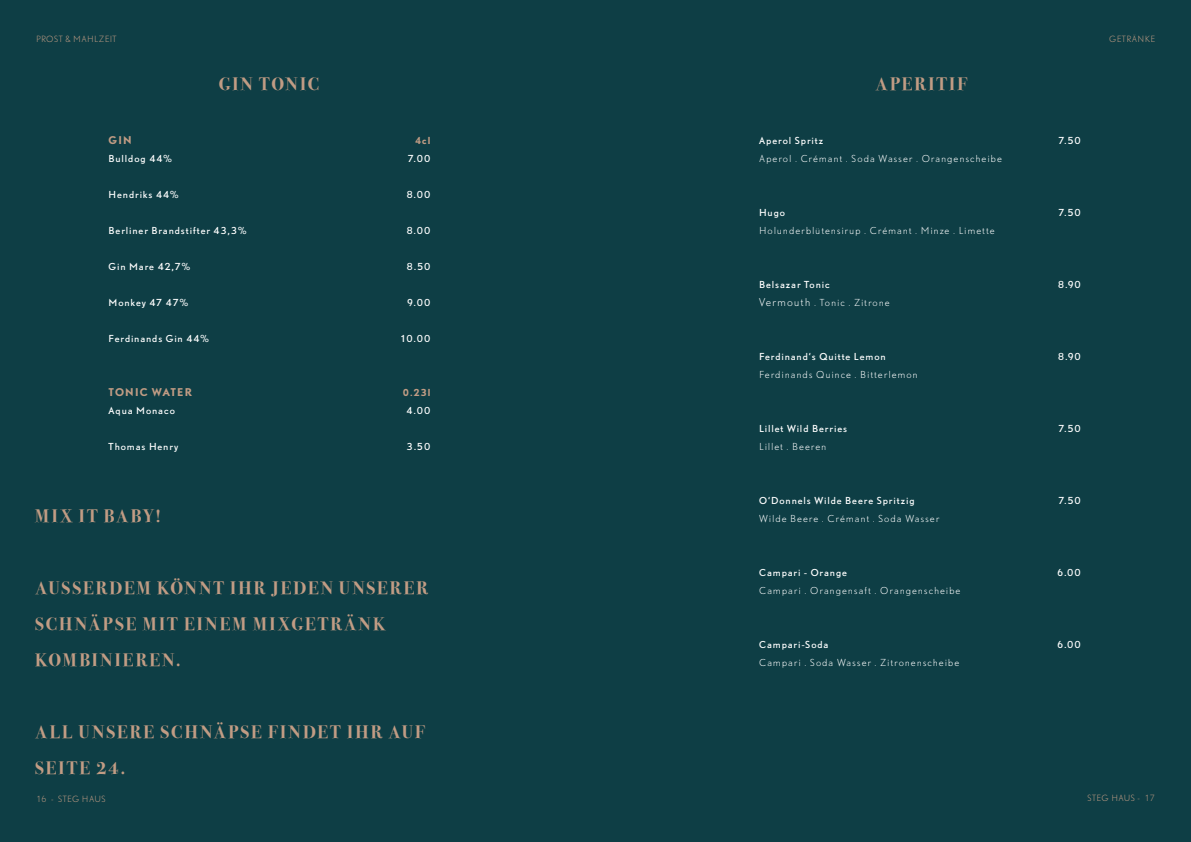
<style>
.page{position:relative;width:1191px;height:842px;background:#0e3e45}
.page>*{position:absolute;margin:0;border:0;box-sizing:border-box;transform-origin:0 0}
.t1{font:700 18px/36px "Bodoni Svty Two ITCTT";letter-spacing:.115em;color:#c19c84}
.t2{font:700 10px "DTL Nobel T";letter-spacing:.07em;color:#c19c84}
.t3{font:9px "DTL Nobel T";letter-spacing:.1em;color:#fff}
.t4{font:300 9px "DTL Nobel T";letter-spacing:.1em;color:#fff}
.t5{font:700 9px "DTL Nobel T";letter-spacing:.095em;color:#c19c84}
.t6{font:300 8px "DTL Nobel T";letter-spacing:.05em;color:#c19c84}
.s1{font-size:10px}
</style>
<div class="page">
<p class="t6" style="left:36px;top:34px;width:82px">PROST &amp; MAHLZEIT</p>
<h1 class="t1" style="left:219px;top:64px;width:102px">GIN TONIC</h1>
<p class="t2" style="left:109px;top:133px;width:25px">GIN</p>
<p class="t5" style="left:415px;top:134px;width:17px">4cl</p>
<p class="t3" style="left:109px;top:152px;width:65px">Bulldog 44%</p>
<p class="t3" style="left:408px;top:152px;width:24px">7.00</p>
<p class="t3" style="left:109px;top:188px;width:72px">Hendriks 44%</p>
<p class="t3" style="left:406px;top:188px;width:25px">8.00</p>
<p class="t3" style="left:109px;top:224px;width:140px">Berliner Brandstifter 43,3%</p>
<p class="t3" style="left:406px;top:224px;width:25px">8.00</p>
<p class="t3" style="left:109px;top:260px;width:83px">Gin Mare 42,7%</p>
<p class="t3" style="left:406px;top:260px;width:25px">8.50</p>
<p class="t3" style="left:109px;top:296px;width:81px">Monkey 47 47%</p>
<p class="t3" style="left:407px;top:296px;width:25px">9.00</p>
<p class="t3" style="left:109px;top:332px;width:102px">Ferdinands Gin 44%</p>
<p class="t3" style="left:400px;top:332px;width:32px">10.00</p>
<p class="t2" style="left:109px;top:385px;width:85px">TONIC WATER</p>
<p class="t5" style="left:403px;top:386px;width:29px">0.23l</p>
<p class="t3" style="left:109px;top:404px;width:68px">Aqua Monaco</p>
<p class="t3" style="left:406px;top:404px;width:25px">4.00</p>
<p class="t3" style="left:109px;top:440px;width:71px">Thomas Henry</p>
<p class="t3" style="left:406px;top:440px;width:25px">3.50</p>
<h1 class="t1" style="left:35px;top:496px;width:127px">MIX IT BABY!</h1>
<h1 class="t1" style="left:35px;top:568px;width:394px">AUSSERDEM KÖNNT IHR JEDEN UNSERER<br>SCHNÄPSE MIT EINEM MIXGETRÄNK<br>KOMBINIEREN.</h1>
<h1 class="t1" style="left:35px;top:712px;width:392px">ALL UNSERE SCHNÄPSE FINDET IHR AUF<br>SEITE 24.</h1>
<p class="t6" style="left:36px;top:794px;width:71px">16 - STEG HAUS</p>
<h1 class="t1" style="left:875px;top:64px;width:93px">APERITIF</h1>
<p class="t3" style="left:759px;top:134px;width:66px">Aperol Spritz</p>
<p class="t3" style="left:1058px;top:134px;width:24px">7.50</p>
<p class="t4" style="left:759px;top:153px;width:244px">Aperol . Crémant . Soda Wasser . Orangenscheibe</p>
<p class="t3" style="left:759px;top:206px;width:27px">Hugo</p>
<p class="t3" style="left:1058px;top:206px;width:24px">7.50</p>
<p class="t4" style="left:759px;top:225px;width:237px">Holunderblütensirup . Crémant . Minze . Limette</p>
<p class="t3" style="left:759px;top:278px;width:72px">Belsazar Tonic</p>
<p class="t3" style="left:1057px;top:278px;width:24px">8.90</p>
<p class="t4" style="left:759px;top:297px;width:132px"><span class="s1">Vermouth</span> . Tonic . Zitrone</p>
<p class="t3" style="left:759px;top:350px;width:128px">Ferdinand‘s Quitte Lemon</p>
<p class="t3" style="left:1057px;top:350px;width:24px">8.90</p>
<p class="t4" style="left:759px;top:369px;width:160px">Ferdinands Quince . Bitterlemon</p>
<p class="t3" style="left:759px;top:422px;width:89px">Lillet Wild Berries</p>
<p class="t3" style="left:1058px;top:422px;width:24px">7.50</p>
<p class="t4" style="left:759px;top:441px;width:69px">Lillet . Beeren</p>
<p class="t3" style="left:759px;top:494px;width:157px">O‘Donnels Wilde Beere Spritzig</p>
<p class="t3" style="left:1058px;top:494px;width:24px">7.50</p>
<p class="t4" style="left:759px;top:513px;width:182px">Wilde Beere . Crémant . Soda Wasser</p>
<p class="t3" style="left:759px;top:566px;width:89px">Campari - Orange</p>
<p class="t3" style="left:1057px;top:566px;width:25px">6.00</p>
<p class="t4" style="left:759px;top:585px;width:203px">Campari . Orangensaft . Orangenscheibe</p>
<p class="t3" style="left:759px;top:638px;width:71px">Campari-Soda</p>
<p class="t3" style="left:1057px;top:638px;width:25px">6.00</p>
<p class="t4" style="left:759px;top:657px;width:202px">Campari . Soda Wasser . Zitronenscheibe</p>
<p class="t6" style="left:1109px;top:34px;width:47px">GETRÄNKE</p>
<p class="t6" style="left:1087px;top:793px;width:69px">STEG HAUS - 17</p>
</div>
